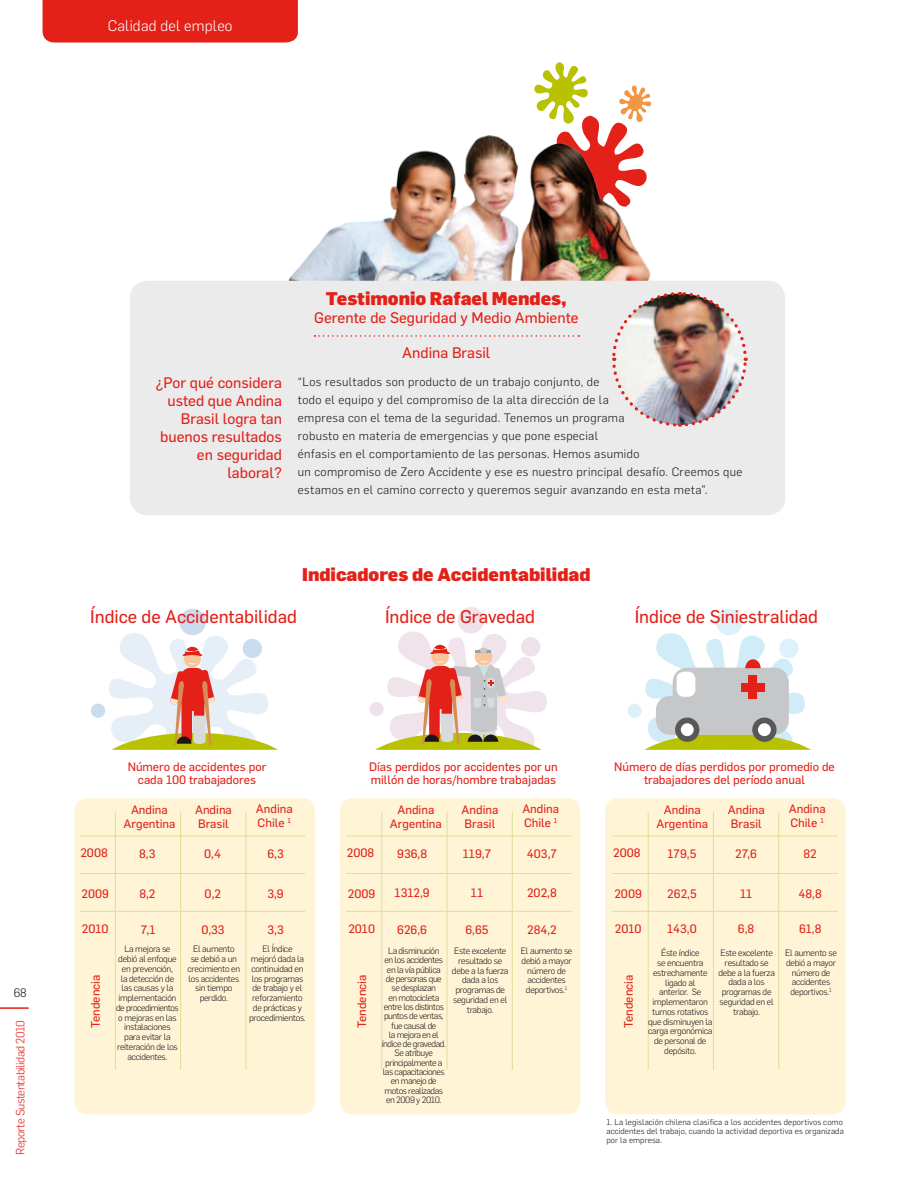
<style>
.page{position:relative;width:915px;height:1191px;background:#fff}
.page>*{position:absolute;margin:0;border:0;box-sizing:border-box;transform-origin:0 0}
.t1{font:18px "Flama Basic";color:#e32119}
.t2{font:900 18px "Flama";color:#e32119}
.t3{font:15px/18px "Flama Basic";color:#e32119;text-align:right}
.t4{font:300 15px "Flama";letter-spacing:.01em;color:#fff}
.t5{font:12px/13.5px "Flama Basic";color:#e32119}
.t6{font:300 12px/18px "Flama";letter-spacing:.03em;color:#1a171c}
.t7{font:300 11.7px "Flama";letter-spacing:-.04em;color:#e32119}
.t8{font:300 9px/9.8px "Flama";letter-spacing:-.03em;color:#1a171c;text-align:center}
.t9{font:300 9px/9.3px "Flama";letter-spacing:-.05em;color:#1a171c;text-align:center}
.t10{font:300 8.25px/9px "Flama";letter-spacing:.01em;color:#1a171c;text-align:justify}
</style>
<div class="page">
<div style="left:43px;top:0;width:255px;height:43px;background:#e32119"></div>
<svg style="left:0;top:1007px;width:29px;height:1px"></svg>
<svg style="left:534px;top:62px;width:117px;height:57px"></svg>
<img style="left:288px;top:119px;width:363px;height:162px">
<div style="left:91px;top:703px;width:14px;height:15px;background:#caddef;border-radius:50%"></div>
<div style="left:179px;top:608px;width:27px;height:27px;background:#caddef;border-radius:50%"></div>
<div style="left:74px;top:798px;width:241px;height:316px;background:#fff4d6;border-radius:13px"></div>
<hr style="left:79px;top:835px;width:226px;height:1px;background:#dde096">
<hr style="left:79px;top:873px;width:226px;height:1px;background:#dde096">
<hr style="left:79px;top:911px;width:226px;height:1px;background:#dde096">
<svg style="left:109px;top:629px;width:169px;height:121px"></svg>
<hr style="left:115px;top:812px;width:1px;height:257px;background:#dde096">
<hr style="left:180px;top:812px;width:1px;height:257px;background:#dde096">
<hr style="left:245px;top:812px;width:1px;height:257px;background:#dde096">
<div style="left:369px;top:702px;width:14px;height:14px;background:#f0e2ea;border-radius:50%"></div>
<div style="left:457px;top:607px;width:27px;height:26px;background:#f0e2ea;border-radius:50%"></div>
<div style="left:339px;top:798px;width:241px;height:316px;background:#fff4d6;border-radius:13px"></div>
<hr style="left:346px;top:835px;width:225px;height:1px;background:#dde096">
<hr style="left:346px;top:873px;width:225px;height:1px;background:#dde096">
<hr style="left:346px;top:911px;width:225px;height:1px;background:#dde096">
<hr style="left:381px;top:812px;width:1px;height:257px;background:#dde096">
<hr style="left:446px;top:812px;width:1px;height:257px;background:#dde096">
<hr style="left:511px;top:812px;width:1px;height:257px;background:#dde096">
<svg style="left:375px;top:628px;width:172px;height:122px"></svg>
<div style="left:627px;top:703px;width:14px;height:15px;background:#def1fb;border-radius:50%"></div>
<div style="left:715px;top:608px;width:27px;height:27px;background:#def1fb;border-radius:50%"></div>
<div style="left:604px;top:798px;width:241px;height:316px;background:#fff4d6;border-radius:13px"></div>
<hr style="left:612px;top:835px;width:225px;height:1px;background:#dde096">
<hr style="left:612px;top:873px;width:225px;height:1px;background:#dde096">
<hr style="left:612px;top:911px;width:225px;height:1px;background:#dde096">
<hr style="left:647px;top:812px;width:1px;height:257px;background:#dde096">
<hr style="left:712px;top:812px;width:1px;height:257px;background:#dde096">
<hr style="left:778px;top:812px;width:1px;height:257px;background:#dde096">
<svg style="left:644px;top:629px;width:166px;height:121px"></svg>
<div style="left:748px;top:675px;width:9px;height:24px;background:#e32119"></div>
<div style="left:740px;top:683px;width:24px;height:9px;background:#e32119"></div>
<div style="left:130px;top:281px;width:654px;height:234px;background:#ebebec;border-radius:18px"></div>
<img style="left:612px;top:291px;width:136px;height:136px">
<svg style="left:314px;top:335px;width:265px;height:2px"></svg>
<h2 class="t4" style="left:108px;top:16px;width:126px">Calidad del empleo</h2>
<h1 class="t2" style="left:326px;top:285px;width:242px">Testimonio Rafael Mendes,</h1>
<h2 class="t3" style="left:314px;top:308px;width:266px">Gerente de Seguridad y Medio Ambiente</h2>
<h2 class="t3" style="left:402px;top:343px;width:90px">Andina Brasil</h2>
<h2 class="t3" style="left:155px;top:373px;width:128px">¿Por qué considera usted que Andina<br>Brasil logra tan buenos resultados en seguridad laboral?</h2>
<p class="t6" style="left:298px;top:372px;width:446px">“Los resultados son producto de un trabajo conjunto, de<br>todo el equipo y del compromiso de la alta dirección de la<br>empresa con el tema de la seguridad. Tenemos un programa<br>robusto en materia de emergencias y que pone especial<br>énfasis en el comportamiento de las personas. Hemos asumido<br>un compromiso de Zero Accidente y ese es nuestro principal desafío. Creemos que estamos en el camino correcto y queremos seguir avanzando en esta meta”.</p>
<h1 class="t2" style="left:302px;top:561px;width:290px">Indicadores de Accidentabilidad</h1>
<h1 class="t1" style="left:90px;top:604px;width:208px">Índice de Accidentabilidad</h1>
<h1 class="t1" style="left:385px;top:604px;width:151px">Índice de Gravedad</h1>
<h1 class="t1" style="left:634px;top:604px;width:185px">Índice de Siniestralidad</h1>
<h3 class="t6" style="left:14px;top:983px;width:14px">68</h3>
<p class="t7" style="left:12px;top:1154px;width:136px;rotate:-90deg">Reporte Sustentabilidad 2010</p>
<h3 class="t5" style="left:80px;top:845px;width:29px">2008</h3>
<h3 class="t5" style="left:81px;top:886px;width:29px">2009</h3>
<h3 class="t5" style="left:82px;top:921px;width:28px">2010</h3>
<h3 class="t5" style="left:88px;top:1028px;width:55px;rotate:-90deg">Tendencia</h3>
<h3 class="t5" style="left:128px;top:759px;width:140px;text-align:center">Número de accidentes por cada 100 trabajadores</h3>
<h3 class="t5" style="left:123px;top:802px;width:53px;text-align:center">Andina<br>Argentina</h3>
<h3 class="t5" style="left:195px;top:802px;width:38px">Andina<br>Brasil</h3>
<h3 class="t5" style="left:256px;top:801px;width:38px">Andina<br>Chile <sup>1</sup></h3>
<h3 class="t5" style="left:139px;top:846px;width:18px">8,3</h3>
<h3 class="t5" style="left:139px;top:886px;width:18px">8,2</h3>
<h3 class="t5" style="left:141px;top:921px;width:16px">7,1</h3>
<h3 class="t5" style="left:204px;top:846px;width:18px">0,4</h3>
<h3 class="t5" style="left:204px;top:886px;width:18px">0,2</h3>
<h3 class="t5" style="left:201px;top:921px;width:25px">0,33</h3>
<h3 class="t5" style="left:267px;top:846px;width:18px">6,3</h3>
<h3 class="t5" style="left:267px;top:886px;width:18px">3,9</h3>
<h3 class="t5" style="left:267px;top:922px;width:18px">3,3</h3>
<p class="t8" style="left:116px;top:944px;width:64px">La mejora se debió al enfoque en prevención,<br>la detección de las causas y la implementación de procedimientos o mejoras en las instalaciones para evitar la reiteración de los accidentes.</p>
<p class="t8" style="left:187px;top:943px;width:54px">El aumento<br>se debió a un crecimiento en los accidentes sin tiempo perdido.</p>
<p class="t8" style="left:249px;top:943px;width:58px">El Índice mejoró dada la continuidad en los programas de trabajo y el reforzamiento de prácticas y procedimientos.</p>
<h3 class="t5" style="left:369px;top:759px;width:190px">Días perdidos por accidentes por un millón de horas/hombre trabajadas</h3>
<h3 class="t5" style="left:390px;top:802px;width:53px;text-align:center">Andina<br>Argentina</h3>
<h3 class="t5" style="left:347px;top:845px;width:29px">2008</h3>
<h3 class="t5" style="left:348px;top:886px;width:29px">2009</h3>
<h3 class="t5" style="left:348px;top:921px;width:28px">2010</h3>
<h3 class="t5" style="left:461px;top:802px;width:38px">Andina<br>Brasil</h3>
<h3 class="t5" style="left:522px;top:801px;width:38px">Andina<br>Chile <sup>1</sup></h3>
<h3 class="t5" style="left:397px;top:846px;width:31px">936,8</h3>
<h3 class="t5" style="left:394px;top:885px;width:37px">1312,9</h3>
<h3 class="t5" style="left:397px;top:921px;width:31px">626,6</h3>
<h3 class="t5" style="left:463px;top:846px;width:30px">119,7</h3>
<h3 class="t5" style="left:471px;top:885px;width:14px">11</h3>
<h3 class="t5" style="left:465px;top:921px;width:25px">6,65</h3>
<h3 class="t5" style="left:526px;top:846px;width:32px">403,7</h3>
<h3 class="t5" style="left:527px;top:885px;width:31px">202,8</h3>
<h3 class="t5" style="left:527px;top:921px;width:31px">284,2</h3>
<h3 class="t5" style="left:354px;top:1028px;width:55px;rotate:-90deg">Tendencia</h3>
<p class="t9" style="left:381px;top:945px;width:66px">La disminución<br>en los accidentes en la vía pública de personas que se desplazan<br>en motocicleta entre los distintos puntos de ventas, fue causal de<br>la mejora en el índice de gravedad.<br>Se atribuye principalmente a las capacitaciones en manejo de motos realizadas en 2009 y 2010.</p>
<p class="t8" style="left:452px;top:945px;width:58px">Este excelente resultado se debe a la fuerza dada a los programas de seguridad en el trabajo.</p>
<p class="t8" style="left:520px;top:945px;width:53px">El aumento se debió a mayor número de accidentes deportivos.<sup>1</sup></p>
<h3 class="t5" style="left:614px;top:759px;width:222px;text-align:center">Número de días perdidos por promedio de trabajadores del período anual</h3>
<h3 class="t5" style="left:656px;top:802px;width:53px;text-align:center">Andina<br>Argentina</h3>
<h3 class="t5" style="left:613px;top:845px;width:29px">2008</h3>
<h3 class="t5" style="left:614px;top:886px;width:29px">2009</h3>
<h3 class="t5" style="left:614px;top:921px;width:28px">2010</h3>
<h3 class="t5" style="left:727px;top:802px;width:38px">Andina<br>Brasil</h3>
<h3 class="t5" style="left:788px;top:801px;width:38px">Andina<br>Chile <sup>1</sup></h3>
<h3 class="t5" style="left:735px;top:846px;width:23px">27,6</h3>
<h3 class="t5" style="left:739px;top:886px;width:14px">11</h3>
<h3 class="t5" style="left:737px;top:921px;width:18px">6,8</h3>
<h3 class="t5" style="left:803px;top:846px;width:15px">82</h3>
<h3 class="t5" style="left:798px;top:886px;width:25px">48,8</h3>
<h3 class="t5" style="left:798px;top:921px;width:24px">61,8</h3>
<h3 class="t5" style="left:667px;top:846px;width:30px">179,5</h3>
<h3 class="t5" style="left:667px;top:886px;width:31px">262,5</h3>
<h3 class="t5" style="left:667px;top:921px;width:31px">143,0</h3>
<h3 class="t5" style="left:620px;top:1028px;width:55px;rotate:-90deg">Tendencia</h3>
<p class="t8" style="left:647px;top:947px;width:66px">Éste índice<br>se encuentra estrechamente ligado al<br>anterior. Se implementaron turnos rotativos que disminuyen la carga ergonómica de personal de depósito.</p>
<p class="t8" style="left:718px;top:947px;width:58px">Este excelente resultado se debe a la fuerza dada a los programas de seguridad en el trabajo.</p>
<p class="t8" style="left:785px;top:947px;width:53px">El aumento se debió a mayor número de accidentes deportivos.<sup>1</sup></p>
<p class="t10" style="left:606px;top:1117px;width:239px">1. La legislación chilena clasifica a los accidentes deportivos como accidentes del trabajo, cuando la actividad deportiva es organizada por la empresa.</p>
</div>
